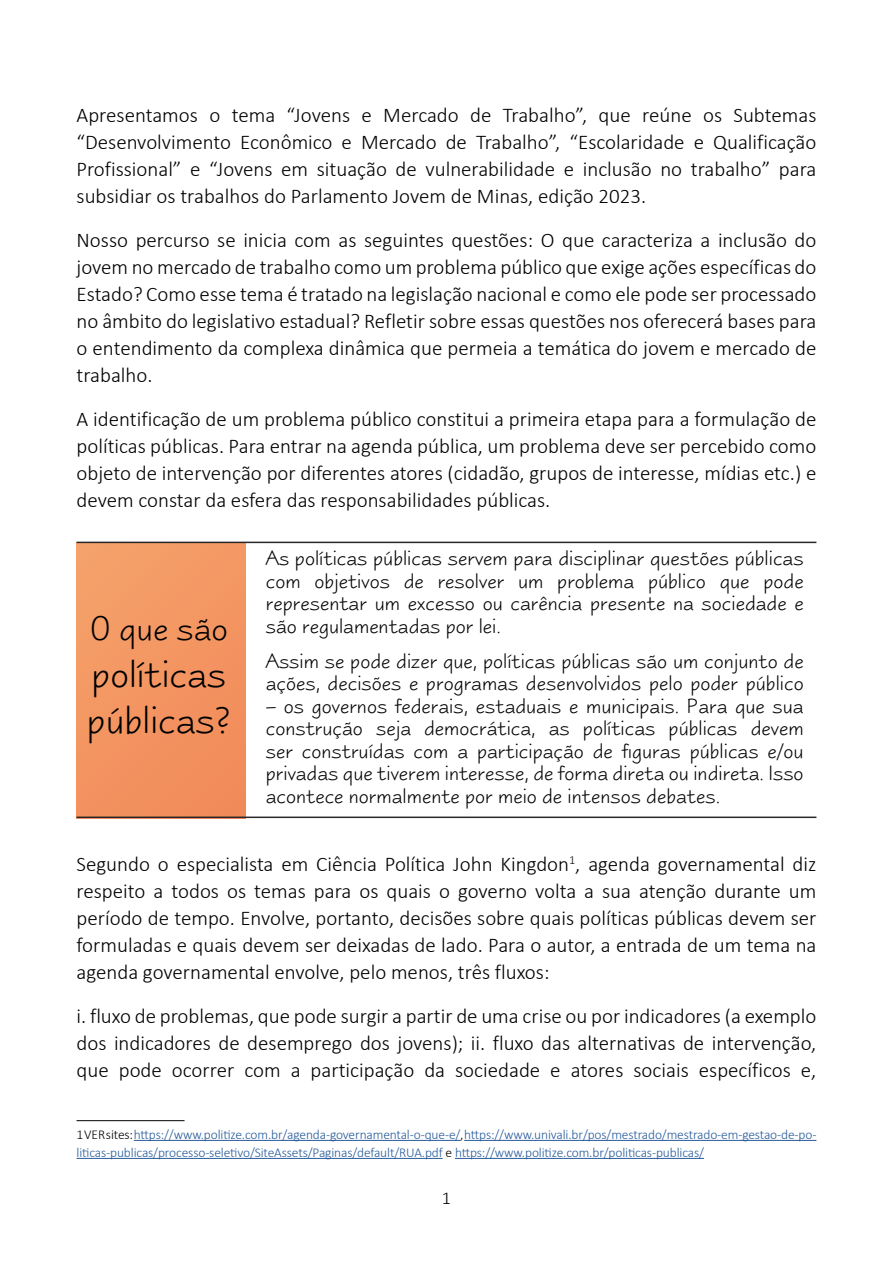
<style>
.page{position:relative;width:893px;height:1263px;background:#fff}
.page>*{position:absolute;margin:0;border:0;box-sizing:border-box;transform-origin:0 0}
.t1{font:39px/46.8px "Taffy";color:#000}
.t2{font:34.5px "Taffy";color:#000}
.t3{font:300 21px/27px "Calibri";color:#000;text-align:justify}
.t4{font:21px/22.5px "Taffy";color:#000;text-align:justify}
.t5{font:300 18px "Calibri";color:#000}
.t6{font:300 13.5px/18px "Calibri";letter-spacing:-.01em;color:#275b9b}
.s1{color:#000}
</style>
<div class="page">
<div style="left:77px;top:542px;width:169px;height:276px;background:#f39561"></div>
<hr style="left:77px;top:816px;width:739px;height:2px;background:#292626">
<hr style="left:77px;top:542px;width:739px;height:1px;background:#292626">
<hr style="left:77px;top:1120px;width:108px;height:1px;background:#000">
<hr style="left:134px;top:1140px;width:326px;height:1px;background:#275b9b">
<hr style="left:464px;top:1140px;width:352px;height:1px;background:#275b9b">
<hr style="left:77px;top:1158px;width:366px;height:1px;background:#275b9b">
<hr style="left:455px;top:1158px;width:249px;height:1px;background:#275b9b">
<p class="t3" style="left:77px;top:101px;width:741px">Apresentamos o tema “Jovens e Mercado de Trabalho”, que reúne os Subtemas “Desenvolvimento Econômico e Mercado de Trabalho”, “Escolaridade e Qualificação Profissional” e “Jovens em situação de vulnerabilidade e inclusão no trabalho” para subsidiar os trabalhos do Parlamento Jovem de Minas, edição 2023.</p>
<p class="t3" style="left:77px;top:226px;width:741px">Nosso percurso se inicia com as seguintes questões: O que caracteriza a inclusão do jovem no mercado de trabalho como um problema público que exige ações específicas do Estado? Como esse tema é tratado na legislação nacional e como ele pode ser processado no âmbito do legislativo estadual? Refletir sobre essas questões nos oferecerá bases para o entendimento da complexa dinâmica que permeia a temática do jovem e mercado de trabalho.</p>
<p class="t3" style="left:77px;top:405px;width:741px">A identificação de um problema público constitui a primeira etapa para a formulação de políticas públicas. Para entrar na agenda pública, um problema deve ser percebido como objeto de intervenção por diferentes atores (cidadão, grupos de interesse, mídias etc.) e devem constar da esfera das responsabilidades públicas.</p>
<p class="t4" style="left:266px;top:547px;width:539px">As políticas públicas servem para disciplinar questões públicas com objetivos de resolver um problema público que pode representar um excesso ou carência presente na sociedade e são regulamentadas por lei.</p>
<p class="t4" style="left:266px;top:650px;width:539px">Assim se pode dizer que, políticas públicas são um conjunto de ações, decisões e programas desenvolvidos pelo poder público</p>
<p class="t4" style="left:266px;top:695px;width:539px">– os governos federais, estaduais e municipais. Para que sua construção seja democrática, as políticas públicas devem ser construídas com a participação de figuras públicas e/ou privadas que tiverem interesse, de forma direta ou indireta. Isso acontece normalmente por meio de intensos debates.</p>
<h2 class="t2" style="left:90px;top:608px;width:139px">O que são</h2>
<h1 class="t1" style="left:87px;top:650px;width:146px">políticas públicas?</h1>
<p class="t3" style="left:77px;top:850px;width:741px">Segundo o especialista em Ciência Política John Kingdon<sup>1</sup>, agenda governamental diz respeito a todos os temas para os quais o governo volta a sua atenção durante um período de tempo. Envolve, portanto, decisões sobre quais políticas públicas devem ser formuladas e quais devem ser deixadas de lado. Para o autor, a entrada de um tema na agenda governamental envolve, pelo menos, três fluxos:</p>
<p class="t3" style="left:77px;top:1002px;width:741px">i. fluxo de problemas, que pode surgir a partir de uma crise ou por indicadores (a exemplo dos indicadores de desemprego dos jovens); ii. fluxo das alternativas de intervenção, que pode ocorrer com a participação da sociedade e atores sociais específicos e,</p>
<p class="t6" style="left:77px;top:1125px;width:741px"><span class="s1">1 VER sites:</span> https://www.politize.com.br/agenda-governamental-o-que-e/<span class="s1">,</span> https://www.univali.br/pos/mestrado/mestrado-em-gestao-de-po&shy;liticas-publicas/processo-seletivo/SiteAssets/Paginas/default/RUA.pdf <span class="s1">e</span> https://www.politize.com.br/politicas-publicas/</p>
<p class="t5" style="left:442px;top:1187px;width:11px">1</p>
</div>
